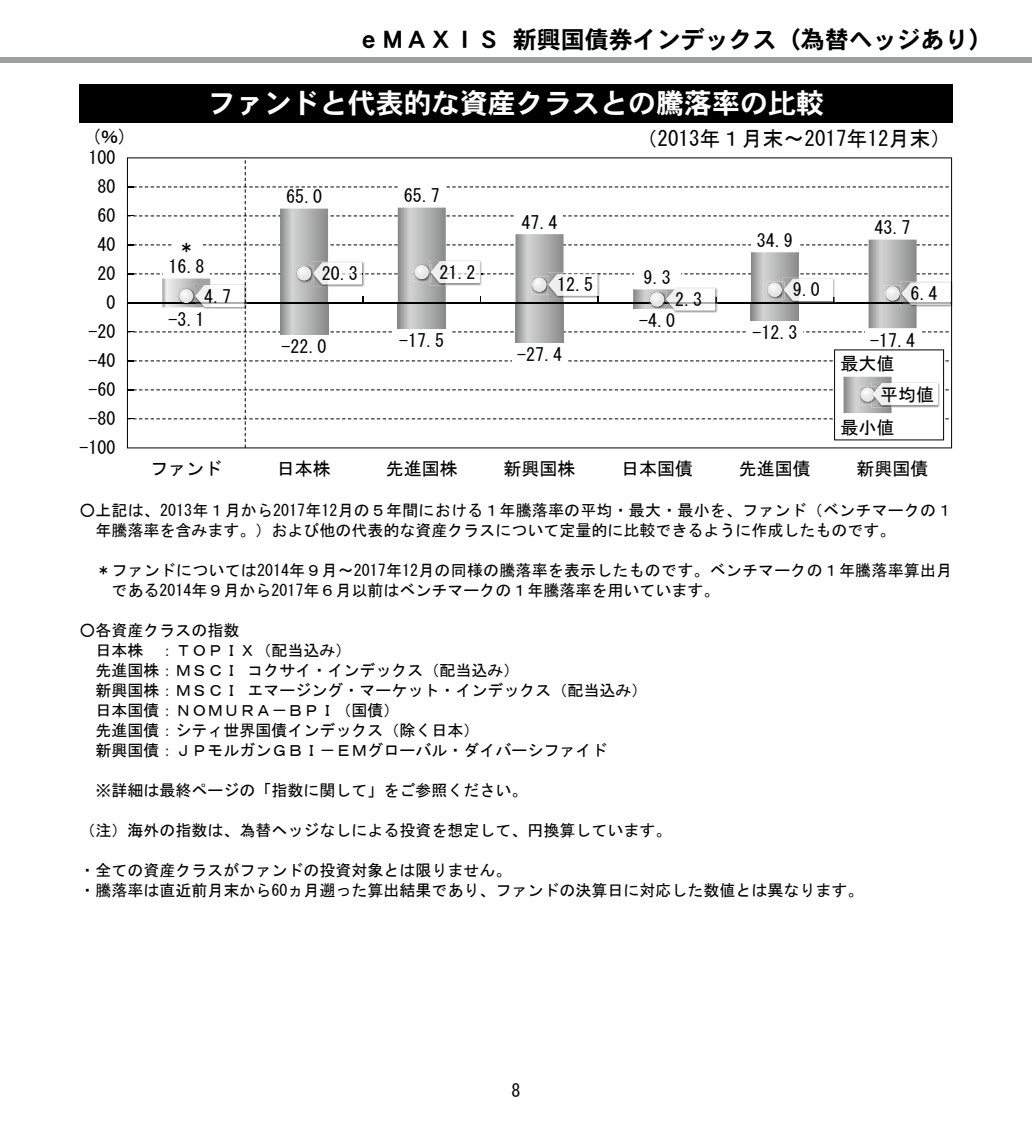
<style>
.page{position:relative;width:1032px;height:1134px;background:#fff}
.page>*{position:absolute;margin:0;border:0;box-sizing:border-box;transform-origin:0 0}
.t1{font:28px "DFHS Gothic W7 WIN RKSJ H";color:#fff}
.t2{font:24px "DFHS Gothic W7 WIN RKSJ H";color:#000}
.t3{font:21px "MS Gothic";color:#000}
.t4{font:18px/30.4px "MS Gothic";color:#000}
.t5{font:16px/20px "MS Gothic";color:#000}
</style>
<div class="page">
<div style="left:0;top:57px;width:1032px;height:6px;background:#9fa0a0"></div>
<div style="left:79px;top:84px;width:873px;height:38px;background:#000"></div>
<img style="left:952px;top:281px;width:1px;height:26px">
<svg style="left:127px;top:160px;width:825px;height:288px"></svg>
<p class="t4" style="left:91px;top:122px;width:37px">(％)</p>
<p class="t4" style="left:88px;top:143px;width:28px">100</p>
<p class="t4" style="left:97px;top:172px;width:19px">80</p>
<p class="t4" style="left:97px;top:201px;width:19px">60</p>
<p class="t4" style="left:97px;top:230px;width:19px">40</p>
<p class="t4" style="left:97px;top:259px;width:19px">20</p>
<p class="t4" style="left:106px;top:288px;width:10px">0</p>
<p class="t4" style="left:88px;top:317px;width:28px">-20</p>
<p class="t4" style="left:88px;top:346px;width:28px">-40</p>
<p class="t4" style="left:88px;top:375px;width:28px">-60</p>
<p class="t4" style="left:88px;top:404px;width:28px">-80</p>
<p class="t4" style="left:79px;top:433px;width:37px">-100</p>
<h2 class="t2" style="left:357px;top:27px;width:638px">ｅＭＡＸＩＳ 新興国債券インデックス（為替ヘッジあり）</h2>
<h1 class="t1" style="left:208px;top:89px;width:617px">ファンドと代表的な資産クラスとの騰落率の比較</h1>
<h3 class="t3" style="left:636px;top:128px;width:316px">（2013年１月末～2017年12月末）</h3>
<p class="t4" style="left:286px;top:181px;width:37px">65.0</p>
<p class="t4" style="left:404px;top:180px;width:37px">65.7</p>
<p class="t4" style="left:177px;top:232px;width:20px">＊</p>
<p class="t4" style="left:521px;top:207px;width:37px">47.4</p>
<p class="t4" style="left:757px;top:225px;width:37px">34.9</p>
<p class="t4" style="left:874px;top:212px;width:37px">43.7</p>
<p class="t4" style="left:168px;top:251px;width:37px">16.8</p>
<p class="t4" style="left:204px;top:281px;width:28px">4.7</p>
<p class="t4" style="left:322px;top:258px;width:37px">20.3</p>
<p class="t4" style="left:439px;top:257px;width:37px">21.2</p>
<p class="t4" style="left:557px;top:270px;width:37px">12.5</p>
<p class="t4" style="left:644px;top:262px;width:28px">9.3</p>
<p class="t4" style="left:675px;top:284px;width:28px">2.3</p>
<p class="t4" style="left:793px;top:275px;width:28px">9.0</p>
<p class="t4" style="left:910px;top:278px;width:28px">6.4</p>
<p class="t4" style="left:168px;top:304px;width:37px">-3.1</p>
<p class="t4" style="left:281px;top:332px;width:46px">-22.0</p>
<p class="t4" style="left:399px;top:325px;width:47px">-17.5</p>
<p class="t4" style="left:517px;top:339px;width:46px">-27.4</p>
<p class="t4" style="left:639px;top:305px;width:37px">-4.0</p>
<p class="t4" style="left:752px;top:318px;width:46px">-12.3</p>
<p class="t4" style="left:870px;top:325px;width:46px">-17.4</p>
<p class="t4" style="left:880px;top:349px;width:55px;text-indent:-40px">最大値<br>平均値</p>
<p class="t4" style="left:840px;top:412px;width:55px">最小値</p>
<p class="t4" style="left:150px;top:454px;width:74px">ファンド</p>
<p class="t4" style="left:277px;top:454px;width:55px">日本株</p>
<p class="t4" style="left:386px;top:454px;width:73px">先進国株</p>
<p class="t4" style="left:503px;top:454px;width:73px">新興国株</p>
<p class="t4" style="left:621px;top:454px;width:73px">日本国債</p>
<p class="t4" style="left:739px;top:454px;width:73px">先進国債</p>
<p class="t4" style="left:856px;top:454px;width:73px">新興国債</p>
<p class="t5" style="left:95px;top:500px;width:858px;text-indent:-16px">○上記は、2013年１月から2017年12月の５年間における１年騰落率の平均・最大・最小を、ファンド（ベンチマークの１年騰落率を含みます。）および他の代表的な資産クラスについて定量的に比較できるように作成したものです。</p>
<p class="t5" style="left:111px;top:560px;width:842px;text-indent:-16px">＊ファンドについては2014年９月～2017年12月の同様の騰落率を表示したものです。ベンチマークの１年騰落率算出月である2014年９月から2017年６月以前はベンチマークの１年騰落率を用いています。</p>
<p class="t5" style="left:95px;top:620px;width:553px;text-indent:-16px">○各資産クラスの指数<br>日本株　：ＴＯＰＩＸ（配当込み）<br>先進国株：ＭＳＣＩ コクサイ・インデックス（配当込み）<br>新興国株：ＭＳＣＩ エマージング・マーケット・インデックス（配当込み）日本国債：ＮＯＭＵＲＡ－ＢＰＩ（国債）<br>先進国債：シティ世界国債インデックス（除く日本）<br>新興国債：ＪＰモルガンＧＢＩ－ＥＭグローバル・ダイバーシファイド</p>
<p class="t5" style="left:95px;top:780px;width:433px">※詳細は最終ページの「指数に関して」をご参照ください。</p>
<p class="t5" style="left:79px;top:820px;width:593px">（注）海外の指数は、為替ヘッジなしによる投資を想定して、円換算しています。</p>
<p class="t5" style="left:79px;top:860px;width:785px">・全ての資産クラスがファンドの投資対象とは限りません。<br>・騰落率は直近前月末から60ヵ月遡った算出結果であり、ファンドの決算日に対応した数値とは異なります。</p>
<p class="t4" style="left:511px;top:1075px;width:10px">8</p>
</div>
